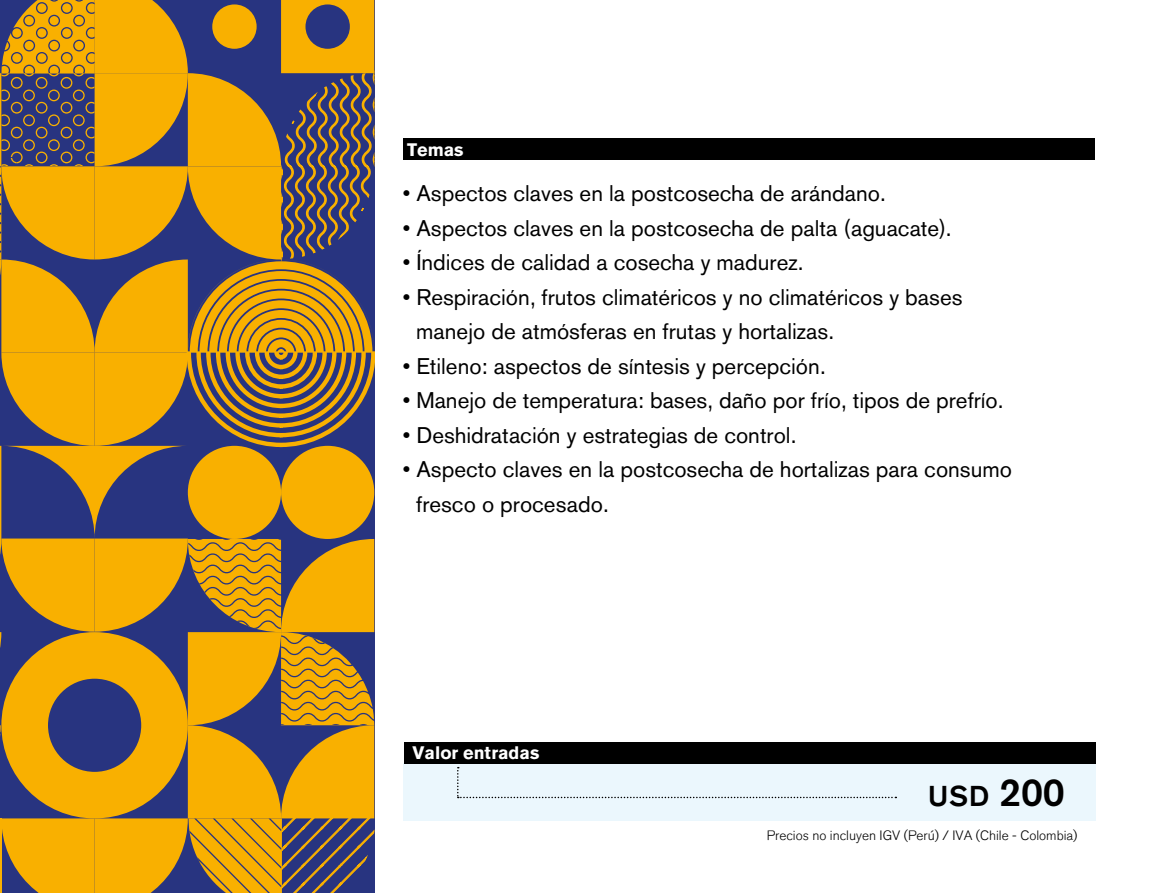
<style>
.page{position:relative;width:1149px;height:893px;background:#fff}
.page>*{position:absolute;margin:0;border:0;box-sizing:border-box;transform-origin:0 0}
.t1{font:500 28.5px "Akzidenz Grotesk BQ";color:#000}
.t2{font:22.5px/34.5px "Akzidenz Grotesk BQ";color:#000}
.t3{font:700 18px "Akzidenz Grotesk BQ";color:#fff}
.t4{font:300 13.5px "Akzidenz Grotesk BQ";color:#000}
.s1{font-weight:300;color:#000}
.s2{font-size:39px}
</style>
<div class="page">
<svg style="left:0;top:0;width:374px;height:893px"></svg>
<div style="left:403px;top:763px;width:692px;height:58px;background:#ebf7fd"></div>
<div style="left:404px;top:742px;width:691px;height:21px;background:#000"></div>
<svg style="left:457px;top:767px;width:439px;height:31px"></svg>
<div style="left:403px;top:138px;width:691px;height:21px;background:#000"></div>
<p class="t3" style="left:407px;top:139px;width:58px">Temas</p>
<p class="t2" style="left:402px;top:176px;width:484px">• Aspectos claves en la postcosecha de arándano.</p>
<p class="t2" style="left:402px;top:211px;width:550px">• Aspectos claves en la postcosecha de palta (aguacate).</p>
<p class="t2" style="left:402px;top:245px;width:402px">• Índices de calidad a cosecha y madurez.</p>
<p class="t2" style="left:416px;top:280px;width:547px;text-indent:-14px">• Respiración, frutos climatéricos y no climatéricos y bases manejo de atmósferas en frutas y hortalizas.</p>
<p class="t2" style="left:402px;top:349px;width:424px">• Etileno: aspectos de síntesis y percepción.</p>
<p class="t2" style="left:402px;top:383px;width:602px">• Manejo de temperatura: bases, daño por frío, tipos de prefrío.</p>
<p class="t2" style="left:402px;top:418px;width:395px">• Deshidratación y estrategias de control.</p>
<p class="t2" style="left:416px;top:452px;width:597px;text-indent:-14px">• Aspecto claves en la postcosecha de hortalizas para consumo fresco o procesado.</p>
<p class="t3" style="left:412px;top:742px;width:131px">Valor entradas<span class="s1">.</span></p>
<p class="t1" style="left:927px;top:778px;width:139px">USD <span class="s2">200</span></p>
<p class="t4" style="left:766px;top:828px;width:312px">Precios no incluyen IGV (Perú) / IVA (Chile - Colombia)</p>
</div>
